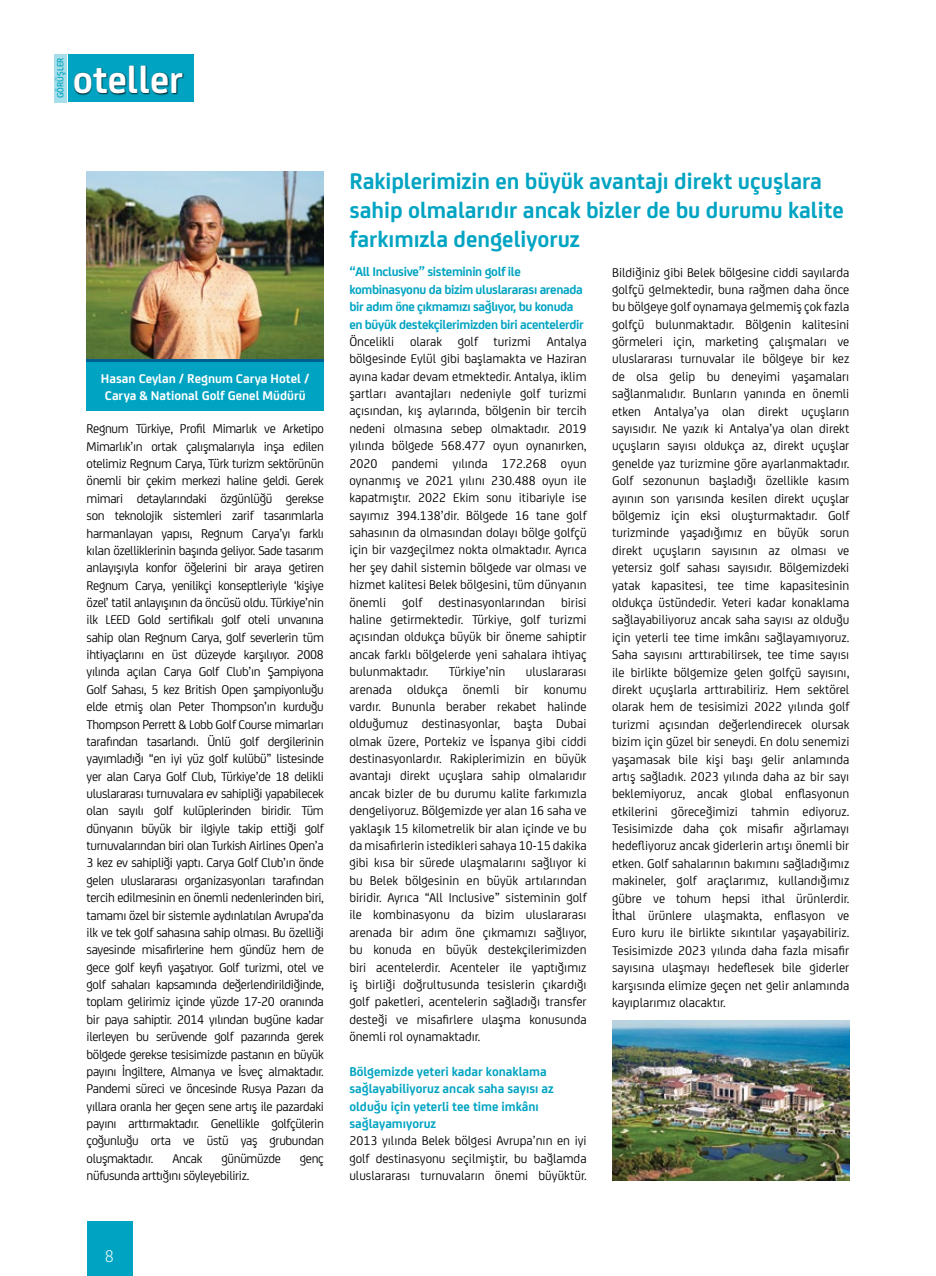
<style>
.page{position:relative;width:936px;height:1276px;background:#fff}
.page>*{position:absolute;margin:0;border:0;box-sizing:border-box;transform-origin:0 0}
.t1{font:700 40.5px "FS Joey";color:#fff}
.t2{font:700 24px/28.8px "FS Joey";color:#00a4c2}
.t3{font:300 18px "FS Joey";color:#fff}
.t4{font:13.5px/17.4px "FS Joey";color:#000;text-align:justify}
.t5{font:700 13.5px/17.4px "FS Joey";letter-spacing:-.025em;color:#00a4c2}
.t6{font:700 13.5px/17.4px "FS Joey";color:#00a4c2}
.t7{font:700 13.5px/17.2px "FS Joey";color:#fff}
.t8{font:13.5px "FS Joey";letter-spacing:-.025em;color:#000}
.t9{font:500 9.6px "FS Joey";color:#00a4c2}
</style>
<div class="page">
<div style="left:54px;top:54px;width:12px;height:49px;background:#a6dfe9"></div>
<div style="left:68px;top:54px;width:125px;height:48px;background:#00a4c2"></div>
<div style="left:74px;top:65px;width:111px;height:31px;background:#000;opacity:.75"></div>
<div style="left:87px;top:1222px;width:45px;height:54px;background:#00a4c2"></div>
<img style="left:87px;top:171px;width:237px;height:188px">
<div style="left:87px;top:362px;width:237px;height:48px;background:#00a4c2"></div>
<hr style="left:87px;top:359px;width:237px;height:3px;background:#005f90">
<img style="left:612px;top:1020px;width:237px;height:160px">
<p class="t9" style="left:53px;top:98px;width:42px;rotate:-90deg">GÖRÜŞLER</p>
<h1 class="t1" style="left:73px;top:49px;width:112px">oteller</h1>
<p class="t7" style="left:101px;top:368px;width:210px">Hasan Ceylan / Regnum Carya Hotel /<br>Carya &amp; National Golf Genel Müdürü</p>
<p class="t4" style="left:87px;top:419px;width:239px">Regnum Türkiye, Profil Mimarlık ve Arketipo Mimarlık’ın ortak çalışmalarıyla inşa edilen otelimiz Regnum Carya, Türk turizm sektörünün önemli bir çekim merkezi haline geldi. Gerek mimari detaylarındaki özgünlüğü gerekse son teknolojik sistemleri zarif tasarımlarla harmanlayan yapısı, Regnum Carya’yı farklı kılan özelliklerinin başında geliyor. Sade tasarım anlayışıyla konfor öğelerini bir araya getiren Regnum Carya, yenilikçi konseptleriyle ‘kişiye özel’ tatil anlayışının da öncüsü oldu. Türkiye’nin ilk LEED Gold sertifikalı golf oteli unvanına sahip olan Regnum Carya, golf severlerin tüm ihtiyaçlarını en üst düzeyde karşılıyor. 2008 yılında açılan Carya Golf Club’ın Şampiyona Golf Sahası, 5 kez British Open şampiyonluğu elde etmiş olan Peter Thompson’ın kurduğu Thompson Perrett &amp; Lobb Golf Course mimarları tarafından tasarlandı. Ünlü golf dergilerinin yayımladığı “en iyi yüz golf kulübü” listesinde yer alan Carya Golf Club, Türkiye’de 18 delikli uluslararası turnuvalara ev sahipliği yapabilecek olan sayılı golf kulüplerinden biridir. Tüm dünyanın büyük bir ilgiyle takip ettiği golf turnuvalarından biri olan Turkish Airlines Open’a 3 kez ev sahipliği yaptı. Carya Golf Club’ın önde gelen uluslararası organizasyonları tarafından tercih edilmesinin en önemli nedenlerinden biri, tamamı özel bir sistemle aydınlatılan Avrupa’da ilk ve tek golf sahasına sahip olması. Bu özelliği sayesinde misafirlerine hem gündüz hem de gece golf keyfi yaşatıyor. Golf turizmi, otel ve golf sahaları kapsamında değerlendirildiğinde, toplam gelirimiz içinde yüzde 17-20 oranında bir paya sahiptir. 2014 yılından bugüne kadar ilerleyen bu serüvende golf pazarında gerek bölgede gerekse tesisimizde pastanın en büyük payını İngiltere, Almanya ve İsveç almaktadır.<br>Pandemi süreci ve öncesinde Rusya Pazarı da yıllara oranla her geçen sene artış ile pazardaki payını arttırmaktadır. Genellikle golfçülerin çoğunluğu orta ve üstü yaş grubundan oluşmaktadır.</p>
<p class="t4" style="left:172px;top:1148px;width:32px">Ancak</p>
<p class="t8" style="left:221px;top:1148px;width:61px">günümüzde</p>
<p class="t4" style="left:300px;top:1148px;width:25px">genç</p>
<p class="t8" style="left:87px;top:1166px;width:164px">nüfusunda arttığını söyleyebiliriz.</p>
<h2 class="t2" style="left:349px;top:165px;width:496px">Rakiplerimizin en büyük avantajı direkt uçuşlara sahip olmalarıdır ancak bizler de bu durumu kalite farkımızla dengeliyoruz</h2>
<p class="t5" style="left:349px;top:262px;width:236px">“All Inclusive” sisteminin golf ile kombinasyonu da bizim uluslararası arenada bir adım öne çıkmamızı sağlıyor, bu konuda en büyük destekçilerimizden biri acentelerdir</p>
<p class="t4" style="left:349px;top:332px;width:239px">Öncelikli olarak golf turizmi Antalya bölgesinde Eylül gibi başlamakta ve Haziran ayına kadar devam etmektedir. Antalya, iklim şartları avantajları nedeniyle golf turizmi açısından, kış aylarında, bölgenin bir tercih nedeni olmasına sebep olmaktadır. 2019 yılında bölgede 568.477 oyun oynanırken, 2020 pandemi yılında 172.268 oyun oynanmış ve 2021 yılını 230.488 oyun ile kapatmıştır. 2022 Ekim sonu itibariyle ise sayımız 394.138’dir. Bölgede 16 tane golf sahasının da olmasından dolayı bölge golfçü için bir vazgeçilmez nokta olmaktadır. Ayrıca her şey dahil sistemin bölgede var olması ve hizmet kalitesi Belek bölgesini, tüm dünyanın önemli golf destinasyonlarından birisi haline getirmektedir. Türkiye, golf turizmi açısından oldukça büyük bir öneme sahiptir ancak farklı bölgelerde yeni sahalara ihtiyaç bulunmaktadır.</p>
<p class="t4" style="left:448px;top:662px;width:58px">Türkiye’nin</p>
<p class="t4" style="left:349px;top:662px;width:239px;text-indent:176px">uluslararası arenada oldukça önemli bir konumu vardır. Bununla beraber rekabet halinde olduğumuz destinasyonlar, başta Dubai olmak üzere, Portekiz ve İspanya gibi ciddi destinasyonlardır. Rakiplerimizin en büyük avantajı direkt uçuşlara sahip olmalarıdır ancak bizler de bu durumu kalite farkımızla dengeliyoruz. Bölgemizde yer alan 16 saha ve yaklaşık 15 kilometrelik bir alan içinde ve bu da misafirlerin istedikleri sahaya 10-15 dakika gibi kısa bir sürede ulaşmalarını sağlıyor ki bu Belek bölgesinin en büyük artılarından biridir. Ayrıca “All Inclusive” sisteminin golf ile kombinasyonu da bizim uluslararası arenada bir adım öne çıkmamızı sağlıyor, bu konuda en büyük destekçilerimizden biri acentelerdir. Acenteler ile yaptığımız iş birliği doğrultusunda tesislerin çıkardığı golf paketleri, acentelerin sağladığı transfer desteği ve misafirlere ulaşma konusunda önemli rol oynamaktadır.</p>
<p class="t6" style="left:349px;top:1061px;width:206px">Bölgemizde yeteri kadar konaklama sağlayabiliyoruz ancak saha sayısı az olduğu için yeterli tee time imkânı sağlayamıyoruz</p>
<p class="t4" style="left:349px;top:1131px;width:239px">2013 yılında Belek bölgesi Avrupa’nın en iyi golf destinasyonu seçilmiştir, bu bağlamda uluslararası turnuvaların önemi büyüktür.</p>
<p class="t4" style="left:612px;top:262px;width:239px">Bildiğiniz gibi Belek bölgesine ciddi sayılarda golfçü gelmektedir, buna rağmen daha önce bu bölgeye golf oynamaya gelmemiş çok fazla golfçü bulunmaktadır. Bölgenin kalitesini görmeleri için, marketing çalışmaları ve uluslararası turnuvalar ile bölgeye bir kez de olsa gelip bu deneyimi yaşamaları sağlanmalıdır. Bunların yanında en önemli etken Antalya’ya olan direkt uçuşların sayısıdır. Ne yazık ki Antalya’ya olan direkt uçuşların sayısı oldukça az, direkt uçuşlar genelde yaz turizmine göre ayarlanmaktadır.<br>Golf sezonunun başladığı özellikle kasım ayının son yarısında kesilen direkt uçuşlar bölgemiz için eksi oluşturmaktadır. Golf turizminde yaşadığımız en büyük sorun direkt uçuşların sayısının az olması ve yetersiz golf sahası sayısıdır. Bölgemizdeki yatak kapasitesi, tee time kapasitesinin oldukça üstündedir. Yeteri kadar konaklama sağlayabiliyoruz ancak saha sayısı az olduğu için yeterli tee time imkânı sağlayamıyoruz.<br>Saha sayısını arttırabilirsek, tee time sayısı ile birlikte bölgemize gelen golfçü sayısını, direkt uçuşlarla arttırabiliriz. Hem sektörel olarak hem de tesisimizi 2022 yılında golf turizmi açısından değerlendirecek olursak bizim için güzel bir seneydi. En dolu senemizi yaşamasak bile kişi başı gelir anlamında artış sağladık. 2023 yılında daha az bir sayı beklemiyoruz, ancak global enflasyonun etkilerini göreceğimizi tahmin ediyoruz.<br>Tesisimizde daha çok misafir ağırlamayı hedefliyoruz ancak giderlerin artışı önemli bir etken. Golf sahalarının bakımını sağladığımız makineler, golf araçlarımız, kullandığımız gübre ve tohum hepsi ithal ürünlerdir.<br>İthal ürünlere ulaşmakta, enflasyon ve Euro kuru ile birlikte sıkıntılar yaşayabiliriz.<br>Tesisimizde 2023 yılında daha fazla misafir sayısına ulaşmayı hedeflesek bile giderler karşısında elimize geçen net gelir anlamında kayıplarımız olacaktır.</p>
<h3 class="t3" style="left:105px;top:1243px;width:11px">8</h3>
</div>
